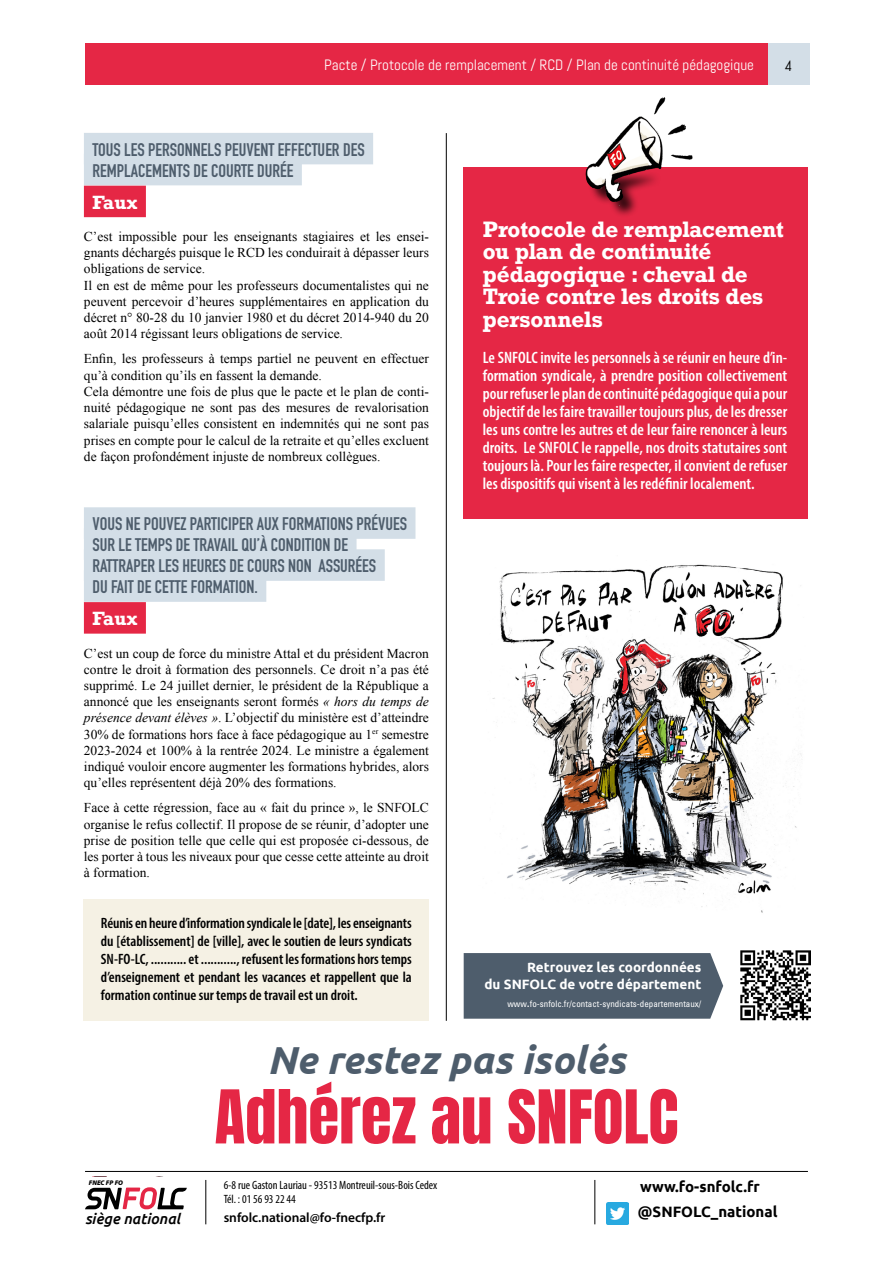
<style>
.page{position:relative;width:893px;height:1263px;background:#fff}
.page>*{position:absolute;margin:0;border:0;box-sizing:border-box;transform-origin:0 0}
.t1{font:63px "Anton";color:#e52745}
.t2{font:italic 700 39px "Ubuntu";color:#4e5d6c}
.t3{font:700 21px/22.5px "Rockwell";letter-spacing:-.01em;color:#fff}
.t4{font:700 18px/21px "DIN Condensed";color:#4e5d6c}
.t5{font:700 18px "Rockwell";color:#fff}
.t6{font:16.5px/18px "Myriad Variable Concept";color:#fff;text-align:justify}
.t7{font:15px/18px "Myriad Variable Concept";color:#000;text-align:justify}
.t8{font:15px "Abel";color:#fff}
.t9{font:700 15px/25.2px "Ubuntu";color:#000}
.t10{font:italic 500 15px "Ubuntu";color:#000}
.t11{font:15px "Abel";color:#000}
.t12{font:13.5px/16.2px "Times New Roman";color:#000}
.t13{font:700 13.5px/16.5px "Ubuntu";color:#fff;text-align:right}
.t14{font:600 13.5px "Myriad Pro";color:#000}
.t15{font:condensed 12px/14.4px "Myriad Pro";color:#000}
.t16{font:condensed 9px "Univers";color:#fff}
.t17{font:italic 900 6.75px "Myriad Pro";color:#000}
.s1{font-style:italic}
.s2{font-size:13.5px}
</style>
<div class="page">
<div style="left:85px;top:43px;width:724px;height:41px;background:#e52745"></div>
<div style="left:768px;top:43px;width:41px;height:41px;background:#d3dee7"></div>
<div style="left:84px;top:133px;width:289px;height:31px;background:#d3dee7"></div>
<div style="left:84px;top:154px;width:218px;height:31px;background:#d3dee7"></div>
<div style="left:84px;top:186px;width:62px;height:31px;background:#e52745"></div>
<div style="left:84px;top:507px;width:331px;height:32px;background:#d3dee7"></div>
<div style="left:84px;top:528px;width:273px;height:32px;background:#d3dee7"></div>
<div style="left:84px;top:549px;width:301px;height:32px;background:#d3dee7"></div>
<div style="left:84px;top:570px;width:182px;height:32px;background:#d3dee7"></div>
<div style="left:84px;top:602px;width:62px;height:32px;background:#e52745"></div>
<div style="left:84px;top:899px;width:345px;height:121px;background:#f5f1e4"></div>
<hr style="left:85px;top:1171px;width:723px;height:1px;background:#000">
<svg style="left:85px;top:1187px;width:102px;height:22px"></svg>
<hr style="left:205px;top:1180px;width:1px;height:44px;background:#000">
<hr style="left:594px;top:1180px;width:1px;height:44px;background:#000">
<img style="left:606px;top:1202px;width:23px;height:22px">
<hr style="left:446px;top:133px;width:1px;height:888px;background:#000">
<div style="left:464px;top:168px;width:344px;height:351px;background:#e52745"></div>
<div style="left:588px;top:171px;width:75px;height:47px;background:#000;opacity:.75"></div>
<img style="left:579px;top:97px;width:120px;height:112px">
<img style="left:492px;top:564px;width:310px;height:349px">
<div style="left:464px;top:953px;width:259px;height:66px;background:#4e5d6c"></div>
<img style="left:741px;top:951px;width:69px;height:70px">
<p class="t8" style="left:324px;top:55px;width:431px">Pacte / Protocole de remplacement / RCD / Plan de continuité pédagogique</p>
<p class="t11" style="left:785px;top:56px;width:9px">4</p>
<h3 class="t4" style="left:92px;top:139px;width:274px">TOUS LES PERSONNELS PEUVENT EFFECTUER DES<br>REMPLACEMENTS DE COURTE DURÉE</h3>
<h3 class="t5" style="left:92px;top:190px;width:46px">Faux</h3>
<p class="t12" style="left:84px;top:228px;width:347px">C’est impossible pour les enseignants stagiaires et les ensei&shy;gnants déchargés puisque le RCD les conduirait à dépasser leurs obligations de service.<br>Il en est de même pour les professeurs documentalistes qui ne peuvent percevoir d’heures supplémentaires en application du décret n° 80-28 du 10 janvier 1980 et du décret 2014-940 du 20 août 2014 régissant leurs obligations de service.</p>
<p class="t12" style="left:84px;top:351px;width:346px">Enfin, les professeurs à temps partiel ne peuvent en effectuer qu’à condition qu’ils en fassent la demande.<br>Cela démontre une fois de plus que le pacte et le plan de conti&shy;nuité pédagogique ne sont pas des mesures de revalorisation salariale puisqu’elles consistent en indemnités qui ne sont pas prises en compte pour le calcul de la retraite et qu’elles excluent de façon profondément injuste de nombreux collègues.</p>
<h3 class="t3" style="left:483px;top:218px;width:303px">Protocole de remplacement ou plan de continuité pédagogique : cheval de<br>Troie contre les droits des personnels</h3>
<p class="t6" style="left:483px;top:348px;width:306px">Le SNFOLC invite les personnels à se réunir en heure d’in&shy;formation syndicale, à prendre position collectivement pour refuser le plan de continuité pédagogique qui a pour objectif de les faire travailler toujours plus, de les dresser les uns contre les autres et de leur faire renoncer à leurs droits. Le SNFOLC le rappelle, nos droits statutaires sont toujours là. Pour les faire respecter, il convient de refuser les dispositifs qui visent à les redéfinir localement.</p>
<h3 class="t4" style="left:92px;top:513px;width:316px">VOUS NE POUVEZ PARTICIPER AUX FORMATIONS PRÉVUES SUR LE TEMPS DE TRAVAIL QU’À CONDITION DE RATTRAPER LES HEURES DE COURS NON ASSURÉES<br>DU FAIT DE CETTE FORMATION.</h3>
<h3 class="t5" style="left:92px;top:607px;width:46px">Faux</h3>
<p class="t12" style="left:84px;top:645px;width:346px;text-align:justify">C’est un coup de force du ministre Attal et du président Macron contre le droit à formation des personnels. Ce droit n’a pas été supprimé. Le 24 juillet dernier, le président de la République a annoncé que les enseignants seront formés <span class="s1">« hors du temps de présence devant élèves »</span>. L’objectif du ministère est d’atteindre 30% de formations hors face à face pédagogique au 1<sup>er</sup> semestre 2023-2024 et 100% à la rentrée 2024. Le ministre a également indiqué vouloir encore augmenter les formations hybrides, alors qu’elles représentent déjà 20% des formations.</p>
<p class="t12" style="left:84px;top:799px;width:346px;text-align:justify">Face à cette régression, face au « fait du prince », le SNFOLC organise le refus collectif. Il propose de se réunir, d’adopter une prise de position telle que celle qui est proposée ci-dessous, de les porter à tous les niveaux pour que cesse cette atteinte au droit à formation.</p>
<p class="t7" style="left:101px;top:913px;width:312px">Réunis en heure d’information syndicale le [date], les enseignants du [établissement] de [ville], avec le soutien de leurs syndicats SN-FO-LC, ........... et ..........., refusent les formations hors temps d’enseignement et pendant les vacances et rappellent que la formation continue sur temps de travail est un droit.</p>
<p class="t13" style="left:484px;top:959px;width:218px">Retrouvez les coordonnées<br>du SNFOLC de votre département</p>
<p class="t16" style="left:507px;top:998px;width:195px">www<span class="s2">.</span>fo-snfolc.fr/contact-syndicats-departementaux/</p>
<h2 class="t2" style="left:267px;top:1037px;width:360px">Ne restez pas isolés</h2>
<h1 class="t1" style="left:215px;top:1085px;width:465px">Adhérez au SNFOLC</h1>
<p class="t17" style="left:89px;top:1179px;width:36px">FNEC FP FO</p>
<p class="t10" style="left:85px;top:1210px;width:97px">siège national</p>
<p class="t15" style="left:224px;top:1177px;width:215px">6-8 rue Gaston Lauriau - 93513 Montreuil-sous-Bois Cedex<br>Tél. : 01 56 93 22 44</p>
<p class="t14" style="left:224px;top:1209px;width:163px">snfolc.national@fo-fnecfp.fr</p>
<p class="t9" style="left:638px;top:1174px;width:141px">www.fo-snfolc.fr @SNFOLC_national</p>
</div>
